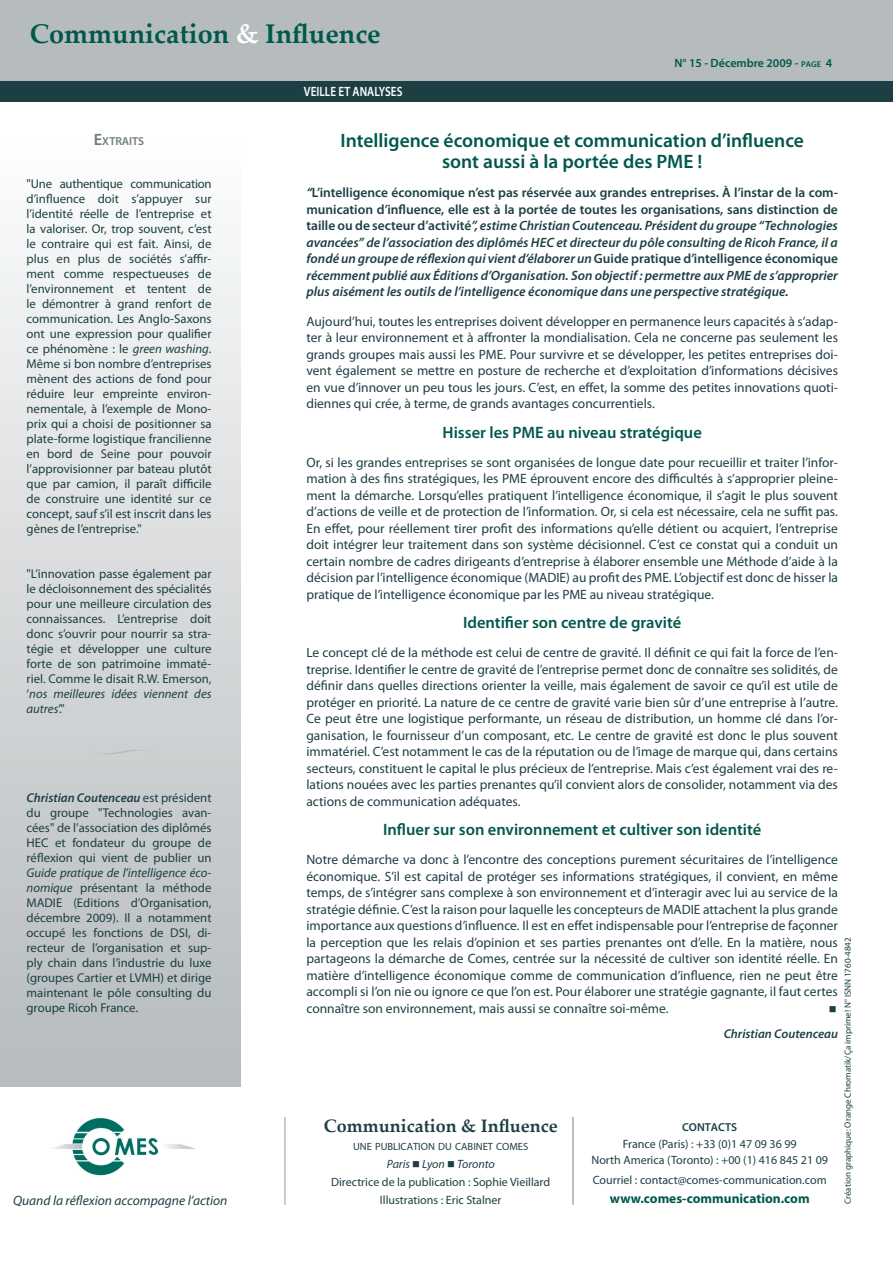
<style>
.page{position:relative;width:893px;height:1263px;background:#fff}
.page>*{position:absolute;margin:0;border:0;box-sizing:border-box;transform-origin:0 0}
.t1{font:700 27px "Palatino Linotype";color:#00584c}
.t2{font:600 19.5px/21px "Myriad Pro";color:#00584c;text-align:center}
.t3{font:700 18px "Palatino Linotype";color:#1d3f44}
.t4{font:600 16.5px "Myriad Pro";color:#00584c}
.t5{font:13.5px/16.5px "Myriad Pro";color:#1d3f44;text-align:justify}
.t6{font:italic 600 13.5px/16.5px "Myriad Pro";color:#1d3f44;text-align:justify}
.t7{font:italic 13.5px "Myriad Pro";color:#1d3f44}
.t8{font:700 13.5px "Myriad Pro";color:#00584c}
.t9{font:600 13.5px "Myriad Pro";color:#fff;scale:.83 1}
.t10{font:12.75px/15px "Myriad Pro";color:#1d3f44;text-align:justify}
.t11{font:italic 600 12.75px "Myriad Pro";color:#1d3f44}
.t12{font:12px/18px "Myriad Pro";color:#1d3f44;text-align:center}
.t13{font:600 12px "Myriad Pro";color:#00584c}
.t14{font:600 11.55px "Myriad Pro";color:#1d3f44}
.t15{font:600 11.55px "Myriad Pro";color:#727b7c}
.t16{font:10.5px "Myriad Pro";color:#1d3f44}
.t17{font:10.5px "Wingdings";color:#1d3f44}
.t18{font:9px "Myriad Pro";color:#1d3f44}
.s1{color:#fff}
.s2{font-size:8.4px}
.s3{font-size:16.5px}
.s4{font-style:italic}
.s5{font-weight:600;font-style:italic}
.s6{font-style:normal}
</style>
<div class="page">
<div style="left:0;top:102px;width:241px;height:984px;background:linear-gradient(to bottom,#fff,#b4babc)"></div>
<div style="left:0;top:81px;width:893px;height:21px;background:#1d3f44"></div>
<div style="left:0;top:0;width:893px;height:81px;background:#b6bcbe"></div>
<img style="left:52px;top:1118px;width:143px;height:58px">
<hr style="left:284px;top:1117px;width:2px;height:88px;background:#b6bcbe">
<hr style="left:572px;top:1117px;width:2px;height:88px;background:#b6bcbe">
<svg style="left:91px;top:750px;width:64px;height:4px"></svg>
<h1 class="t1" style="left:30px;top:14px;width:353px">Communication <span class="s1">&amp;</span> Influence</h1>
<p class="t9" style="left:304px;top:83px;width:120px">VEILLE ET ANALYSES</p>
<p class="t13" style="left:674px;top:56px;width:160px">N° 15 - Décembre 2009 - <span class="s2">PAGE</span> 4</p>
<p class="t15" style="left:94px;top:134px;width:52px"><span class="s3">E</span>XTRAITS</p>
<p class="t10" style="left:27px;top:176px;width:186px">"Une authentique communication d’influence doit s’appuyer sur l’identité réelle de l’entreprise et la valoriser. Or, trop souvent, c’est le contraire qui est fait. Ainsi, de plus en plus de sociétés s’affir&shy;ment comme respectueuses de l’environnement et tentent de le démontrer à grand renfort de communication. Les Anglo-Saxons ont une expression pour qualifier ce phénomène : le <span class="s4">green washing</span>.<br>Même si bon nombre d’entreprises mènent des actions de fond pour réduire leur empreinte environ&shy;nementale, à l’exemple de Mono&shy;prix qui a choisi de positionner sa plate-forme logistique francilienne en bord de Seine pour pouvoir l’approvisionner par bateau plutôt que par camion, il paraît difficile de construire une identité sur ce concept, sauf s’il est inscrit dans les gènes de l’entreprise."</p>
<p class="t10" style="left:27px;top:566px;width:186px">"L’innovation passe également par le décloisonnement des spécialités pour une meilleure circulation des connaissances. L’entreprise doit donc s’ouvrir pour nourrir sa stra&shy;tégie et développer une culture forte de son patrimoine immaté&shy;riel. Comme le disait R.W. Emerson, ‘<span class="s4">nos meilleures idées viennent des autres</span>’."</p>
<p class="t10" style="left:27px;top:790px;width:186px"><span class="s5">Christian Coutenceau</span> est président du groupe "Technologies avan&shy;cées" de l’association des diplômés HEC et fondateur du groupe de réflexion qui vient de publier un</p>
<p class="t10" style="left:27px;top:865px;width:186px"><span class="s4">Guide pratique de l’intelligence éco&shy;nomique</span> présentant la méthode MADIE (Editions d’Organisation, décembre 2009). Il a notamment occupé les fonctions de DSI, di&shy;recteur de l’organisation et sup&shy;ply chain dans l’industrie du luxe (groupes Cartier et LVMH) et dirige maintenant le pôle consulting du groupe Ricoh France.</p>
<p class="t7" style="left:13px;top:1192px;width:216px">Quand la réflexion accompagne l’action</p>
<h2 class="t2" style="left:340px;top:130px;width:465px">Intelligence économique et communication d’influence sont aussi à la portée des PME !</h2>
<p class="t6" style="left:306px;top:184px;width:533px">“<span class="s6">L’intelligence économique n’est pas réservée aux grandes entreprises. À l’instar de la com&shy;munication d’influence, elle est à la portée de toutes les organisations, sans distinction de taille ou de secteur d’activité</span>”, estime Christian Coutenceau. Président du groupe “Technologies avancées” de l’association des diplômés HEC et directeur du pôle consulting de Ricoh France, il a fondé un groupe de réflexion qui vient d’élaborer un <span class="s6">Guide pratique d’intelligence économique </span>récemment publié aux Éditions d’Organisation. Son objectif : permettre aux PME de s’approprier plus aisément les outils de l’intelligence économique dans une perspective stratégique.</p>
<p class="t5" style="left:306px;top:313px;width:533px">Aujourd’hui, toutes les entreprises doivent développer en permanence leurs capacités à s’adap&shy;ter à leur environnement et à affronter la mondialisation. Cela ne concerne pas seulement les grands groupes mais aussi les PME. Pour survivre et se développer, les petites entreprises doi&shy;vent également se mettre en posture de recherche et d’exploitation d’informations décisives en vue d’innover un peu tous les jours. C’est, en effet, la somme des petites innovations quoti&shy;diennes qui crée, à terme, de grands avantages concurrentiels.</p>
<p class="t4" style="left:443px;top:421px;width:261px">Hisser les PME au niveau stratégique</p>
<p class="t5" style="left:306px;top:454px;width:533px">Or, si les grandes entreprises se sont organisées de longue date pour recueillir et traiter l’infor&shy;mation à des fins stratégiques, les PME éprouvent encore des difficultés à s’approprier pleine&shy;ment la démarche. Lorsqu’elles pratiquent l’intelligence économique, il s’agit le plus souvent d’actions de veille et de protection de l’information. Or, si cela est nécessaire, cela ne suffit pas.<br>En effet, pour réellement tirer profit des informations qu’elle détient ou acquiert, l’entreprise doit intégrer leur traitement dans son système décisionnel. C’est ce constat qui a conduit un certain nombre de cadres dirigeants d’entreprise à élaborer ensemble une Méthode d’aide à la décision par l’intelligence économique (MADIE) au profit des PME. L’objectif est donc de hisser la pratique de l’intelligence économique par les PME au niveau stratégique.</p>
<p class="t4" style="left:463px;top:612px;width:220px">Identifier son centre de gravité</p>
<p class="t5" style="left:306px;top:644px;width:533px">Le concept clé de la méthode est celui de centre de gravité. Il définit ce qui fait la force de l’en&shy;treprise. Identifier le centre de gravité de l’entreprise permet donc de connaître ses solidités, de définir dans quelles directions orienter la veille, mais également de savoir ce qu’il est utile de protéger en priorité. La nature de ce centre de gravité varie bien sûr d’une entreprise à l’autre.<br>Ce peut être une logistique performante, un réseau de distribution, un homme clé dans l’or&shy;ganisation, le fournisseur d’un composant, etc. Le centre de gravité est donc le plus souvent immatériel. C’est notamment le cas de la réputation ou de l’image de marque qui, dans certains secteurs, constituent le capital le plus précieux de l’entreprise. Mais c’est également vrai des re&shy;lations nouées avec les parties prenantes qu’il convient alors de consolider, notamment via des actions de communication adéquates.</p>
<p class="t4" style="left:383px;top:819px;width:380px">Influer sur son environnement et cultiver son identité</p>
<p class="t5" style="left:306px;top:851px;width:533px">Notre démarche va donc à l’encontre des conceptions purement sécuritaires de l’intelligence économique. S’il est capital de protéger ses informations stratégiques, il convient, en même temps, de s’intégrer sans complexe à son environnement et d’interagir avec lui au service de la stratégie définie. C’est la raison pour laquelle les concepteurs de MADIE attachent la plus grande importance aux questions d’influence. Il est en effet indispensable pour l’entreprise de façonner la perception que les relais d’opinion et ses parties prenantes ont d’elle. En la matière, nous partageons la démarche de Comes, centrée sur la nécessité de cultiver son identité réelle. En matière d’intelligence économique comme de communication d’influence, rien ne peut être accompli si l’on nie ou ignore ce que l’on est. Pour élaborer une stratégie gagnante, il faut certes connaître son environnement, mais aussi se connaître soi-même.</p>
<p class="t18" style="left:842px;top:1204px;width:268px;rotate:-90deg">Création graphique: Orange Chromatik/Ça imprime! N° ISNN 1760-4842</p>
<p class="t17" style="left:829px;top:1003px;width:9px">■</p>
<p class="t11" style="left:724px;top:1025px;width:116px">Christian Coutenceau</p>
<h3 class="t3" style="left:324px;top:1113px;width:236px">Communication &amp; Influence</h3>
<p class="t16" style="left:353px;top:1139px;width:177px">UNE PUBLICATION DU CABINET COMES</p>
<p class="t12" style="left:331px;top:1154px;width:221px"><span class="s4">Paris</span> ■ <span class="s4">Lyon</span> ■ <span class="s4">Toronto<br></span>Directrice de la publication : Sophie Vieillard<br>Illustrations : Eric Stalner</p>
<p class="t14" style="left:682px;top:1120px;width:57px">CONTACTS</p>
<p class="t12" style="left:591px;top:1135px;width:238px;line-height:16.5px">France (Paris) : +33 (0)1 47 09 36 99<br>North America (Toronto) : +00 (1) 416 845 21 09</p>
<p class="t12" style="left:593px;top:1170px;width:235px">Courriel : contact@comes-communication.com</p>
<p class="t8" style="left:610px;top:1190px;width:201px">www.comes-communication.com</p>
</div>
